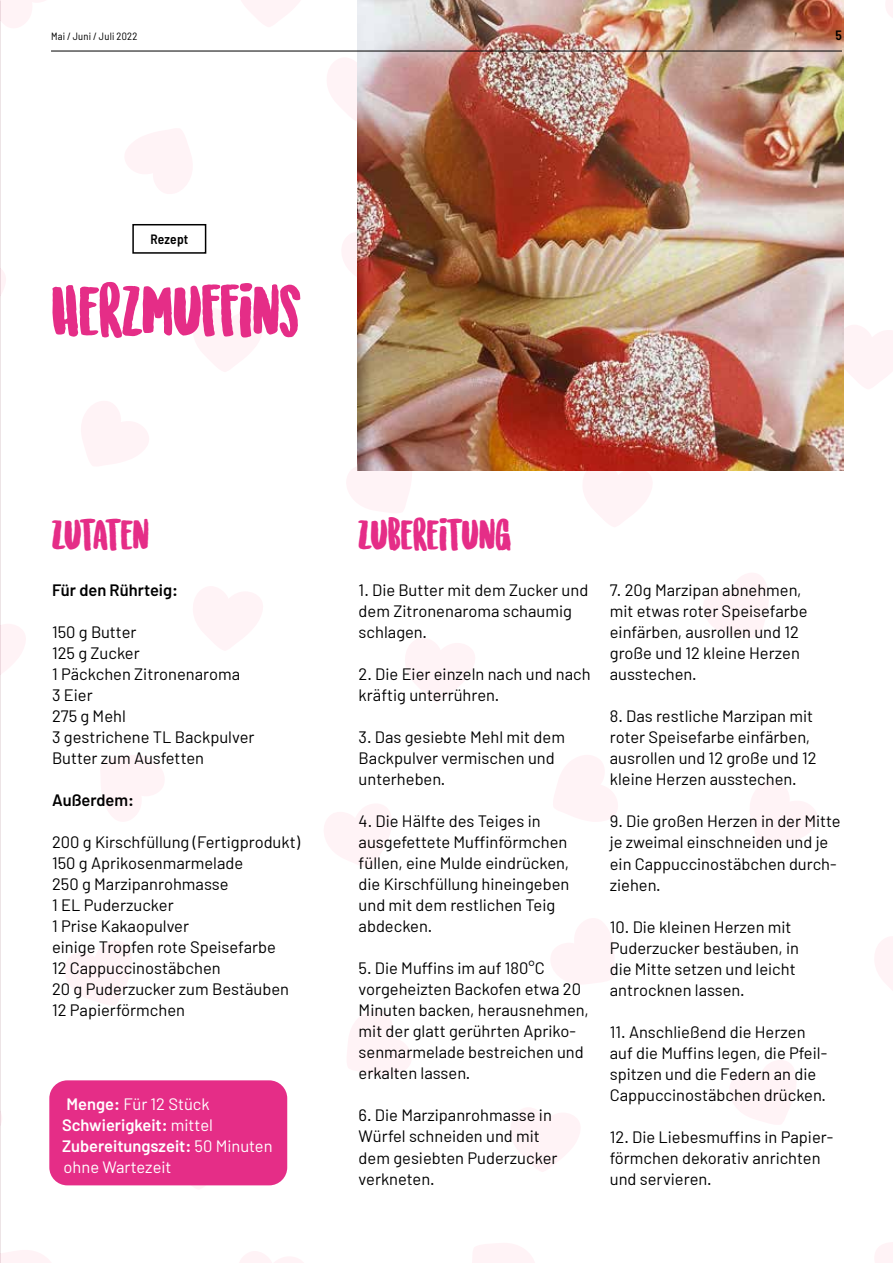
<style>
.page{position:relative;width:893px;height:1263px;background:#fff}
.page>*{position:absolute;margin:0;border:0;box-sizing:border-box;transform-origin:0 0}
.t1{font:67.5px "Sunrise International Demo";letter-spacing:-.01em;color:#e52d87}
.t2{font:40.5px "Sunrise International Demo";letter-spacing:-.01em;color:#e52d87}
.t3{font:16.5px/21px "Barlow";color:#000}
.t4{font:16.5px/21px "Barlow";color:#fff}
.t5{font:600 16.5px "Barlow";color:#000}
.t6{font:600 semi-condensed 13.5px "Barlow";letter-spacing:.015em;color:#000}
.t7{font:semi-condensed 10.5px "Barlow";letter-spacing:.025em;color:#000}
.s1{font-weight:600}
</style>
<div class="page">
<svg style="left:0;top:259px;width:6px;height:65px"></svg>
<svg style="left:125px;top:128px;width:67px;height:66px"></svg>
<svg style="left:81px;top:401px;width:68px;height:65px"></svg>
<svg style="left:346px;top:448px;width:66px;height:65px"></svg>
<svg style="left:100px;top:755px;width:64px;height:67px"></svg>
<svg style="left:193px;top:586px;width:70px;height:64px"></svg>
<svg style="left:327px;top:57px;width:31px;height:65px"></svg>
<svg style="left:193px;top:308px;width:70px;height:64px"></svg>
<svg style="left:583px;top:471px;width:69px;height:56px"></svg>
<svg style="left:405px;top:638px;width:70px;height:64px"></svg>
<svg style="left:65px;top:941px;width:67px;height:64px"></svg>
<svg style="left:553px;top:755px;width:65px;height:67px"></svg>
<svg style="left:347px;top:1010px;width:64px;height:65px"></svg>
<svg style="left:551px;top:918px;width:63px;height:66px"></svg>
<svg style="left:875px;top:937px;width:18px;height:53px"></svg>
<svg style="left:472px;top:1243px;width:63px;height:20px"></svg>
<svg style="left:730px;top:1060px;width:66px;height:65px"></svg>
<svg style="left:166px;top:1185px;width:72px;height:4px"></svg>
<svg style="left:0;top:1075px;width:2px;height:64px"></svg>
<svg style="left:875px;top:1242px;width:18px;height:21px"></svg>
<svg style="left:750px;top:781px;width:68px;height:65px"></svg>
<svg style="left:703px;top:573px;width:66px;height:64px"></svg>
<svg style="left:0;top:1250px;width:51px;height:13px"></svg>
<svg style="left:324px;top:804px;width:68px;height:64px"></svg>
<svg style="left:0;top:618px;width:26px;height:65px"></svg>
<svg style="left:843px;top:325px;width:50px;height:64px"></svg>
<svg style="left:511px;top:1108px;width:69px;height:64px"></svg>
<svg style="left:342px;top:225px;width:16px;height:64px"></svg>
<svg style="left:239px;top:1251px;width:64px;height:12px"></svg>
<svg style="left:886px;top:0;width:7px;height:18px"></svg>
<svg style="left:0;top:0;width:45px;height:28px"></svg>
<svg style="left:241px;top:0;width:59px;height:27px"></svg>
<div style="left:49px;top:1080px;width:238px;height:105px;background:#e52d87;border-radius:18px"></div>
<svg style="left:132px;top:224px;width:75px;height:30px"></svg>
<img style="left:358px;top:0;width:485px;height:471px">
<hr style="left:51px;top:51px;width:791px;height:1px;background:#000">
<p class="t7" style="left:51px;top:30px;width:88px">Mai / Juni / Juli 2022</p>
<p class="t6" style="left:835px;top:27px;width:8px">5</p>
<p class="t6" style="left:150px;top:230px;width:39px">Rezept</p>
<h1 class="t1" style="left:52px;top:281px;width:251px">HERZMUFFINS</h1>
<h2 class="t2" style="left:52px;top:517px;width:99px">ZUTATEN</h2>
<h2 class="t2" style="left:359px;top:517px;width:154px">ZUBEREITUNG</h2>
<p class="t5" style="left:52px;top:580px;width:128px">Für den Rührteig:</p>
<p class="t3" style="left:52px;top:621px;width:204px">150 g Butter<br>125 g Zucker<br>1 Päckchen Zitronenaroma<br>3 Eier<br>275 g Mehl<br>3 gestrichene TL Backpulver<br>Butter zum Ausfetten</p>
<p class="t5" style="left:52px;top:790px;width:83px">Außerdem:</p>
<p class="t3" style="left:52px;top:831px;width:249px">200 g Kirschfüllung (Fertigprodukt)<br>150 g Aprikosenmarmelade<br>250 g Marzipanrohmasse<br>1 EL Puderzucker<br>1 Prise Kakaopulver<br>einige Tropfen rote Speisefarbe<br>12 Cappuccinostäbchen<br>20 g Puderzucker zum Bestäuben<br>12 Papierförmchen</p>
<p class="t4" style="left:62px;top:1093px;width:212px"><span class="s1">Menge:</span> Für 12 Stück<br><span class="s1">Schwierigkeit:</span> mittel<br><span class="s1">Zubereitungszeit:</span> 50 Minuten ohne Wartezeit</p>
<p class="t3" style="left:359px;top:579px;width:231px">1. Die Butter mit dem Zucker und dem Zitronenaroma schaumig schlagen.</p>
<p class="t3" style="left:359px;top:663px;width:233px">2. Die Eier einzeln nach und nach kräftig unterrühren.</p>
<p class="t3" style="left:359px;top:726px;width:208px">3. Das gesiebte Mehl mit dem<br>Backpulver vermischen und unterheben.</p>
<p class="t3" style="left:359px;top:810px;width:212px">4. Die Hälfte des Teiges in ausgefettete Muffinförmchen füllen, eine Mulde eindrücken, die Kirschfüllung hineingeben und mit dem restlichen Teig abdecken.</p>
<p class="t3" style="left:359px;top:957px;width:232px">5. Die Muffins im auf 180°C vorgeheizten Backofen etwa 20<br>Minuten backen, herausnehmen, mit der glatt gerührten Apriko&shy;senmarmelade bestreichen und erkalten lassen.</p>
<p class="t3" style="left:359px;top:1104px;width:200px">6. Die Marzipanrohmasse in<br>Würfel schneiden und mit dem gesiebten Puderzucker verkneten.</p>
<p class="t3" style="left:610px;top:580px;width:199px">7. 20g Marzipan abnehmen, mit etwas roter Speisefarbe einfärben, ausrollen und 12 große und 12 kleine Herzen ausstechen.</p>
<p class="t3" style="left:610px;top:706px;width:208px">8. Das restliche Marzipan mit roter Speisefarbe einfärben, ausrollen und 12 große und 12 kleine Herzen ausstechen.</p>
<p class="t3" style="left:610px;top:811px;width:232px">9. Die großen Herzen in der Mitte je zweimal einschneiden und je ein Cappuccinostäbchen durch&shy;ziehen.</p>
<p class="t3" style="left:610px;top:916px;width:191px">10. Die kleinen Herzen mit<br>Puderzucker bestäuben, in die Mitte setzen und leicht antrocknen lassen.</p>
<p class="t3" style="left:610px;top:1021px;width:219px">11. Anschließend die Herzen auf die Muffins legen, die Pfeil&shy;spitzen und die Federn an die<br>Cappuccinostäbchen drücken.</p>
<p class="t3" style="left:610px;top:1126px;width:225px">12. Die Liebesmuffins in Papier&shy;förmchen dekorativ anrichten und servieren.</p>
</div>
